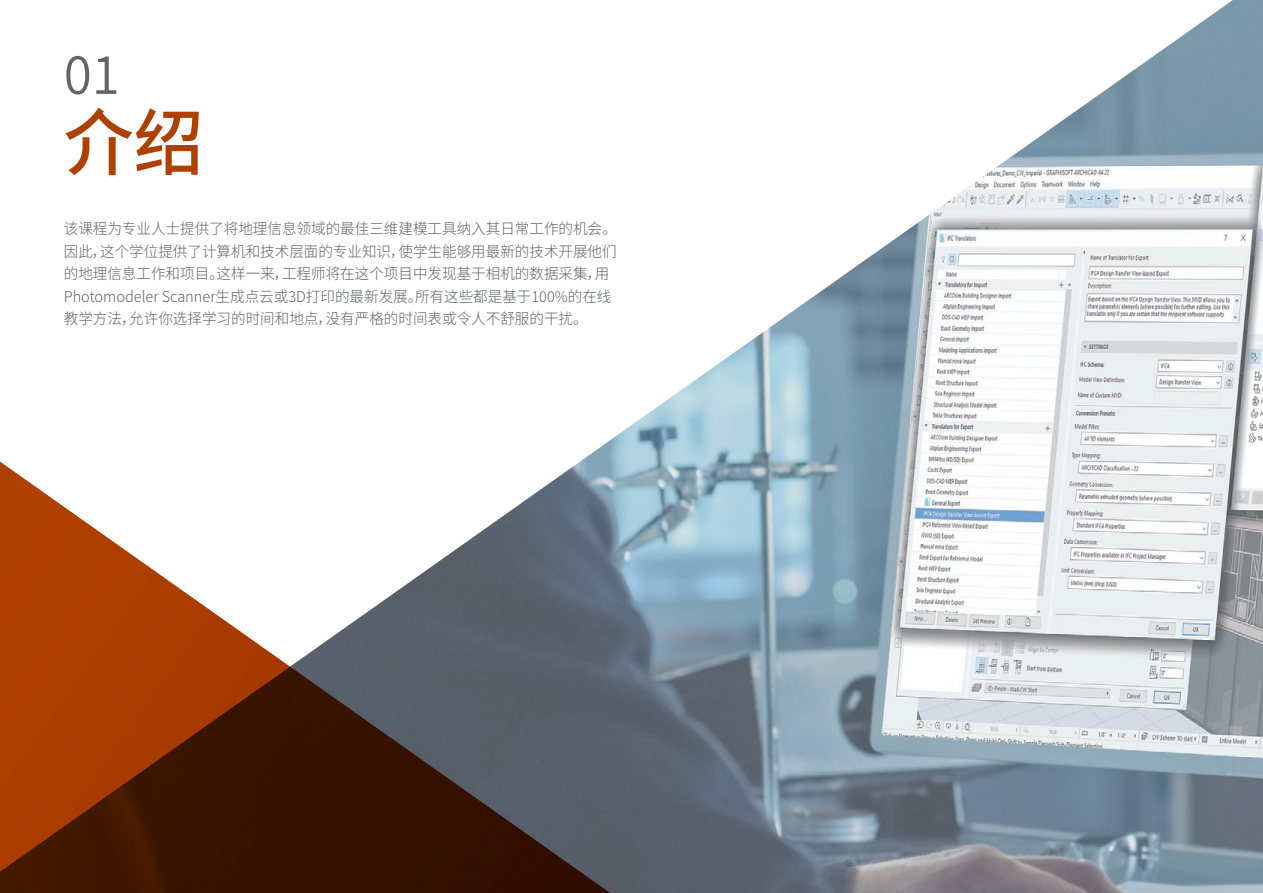
<style>
.page{position:relative;width:1263px;height:893px;background:#fff}
.page>*{position:absolute;margin:0;border:0;box-sizing:border-box;transform-origin:0 0}
.t1{font:500 72px "Source Han Sans CN";color:#ae4000}
.t2{font:52.5px "Source Han Sans CN";color:#61646a}
.t3{font:300 15px/22.5px "Source Han Sans CN";color:#61646a}
</style>
<div class="page">
<img style="left:602px;top:0;width:661px;height:893px">
<svg style="left:0;top:446px;width:640px;height:447px"></svg>
<h2 class="t2" style="left:64px;top:45px;width:57px">01</h2>
<h1 class="t1" style="left:64px;top:102px;width:141px">介绍</h1>
<p class="t3" style="left:64px;top:218px;width:555px">该课程为专业人士提供了将地理信息领域的最佳三维建模工具纳入其日常工作的机会。因此，这个学位提供了计算机和技术层面的专业知识，使学生能够用最新的技术开展他们的地理信息工作和项目。这样一来，工程师将在这个项目中发现基于相机的数据采集，用Photomodeler Scanner生成点云或3D打印的最新发展。所有这些都是基于100%的在线教学方法，允许你选择学习的时间和地点，没有严格的时间表或令人不舒服的干扰。</p>
</div>
